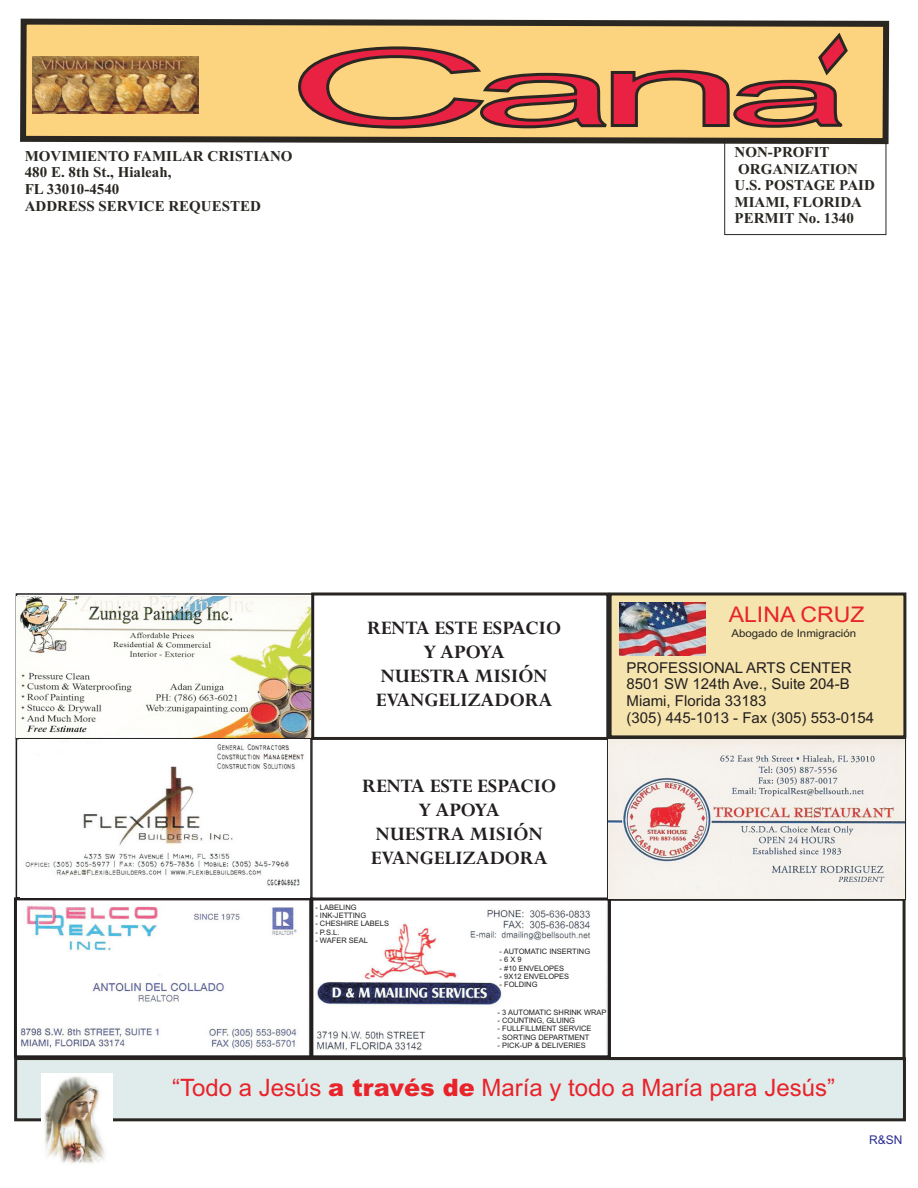
<style>
.page{position:relative;width:918px;height:1188px;background:#fff}
.page>*{position:absolute;margin:0;border:0;box-sizing:border-box;transform-origin:0 0}
.t1{font:24px "Arial";color:#e8232a}
.t2{font:21.6px "Arial";color:#e8232a;scale:1.07 1}
.t3{font:700 21px/24px "Perpetua";color:#231f20;text-align:center}
.t4{font:700 15px/16.6px "Times New Roman";color:#2a2723}
.t5{font:15px/16.8px "Arial";color:#231f20}
.t6{font:12px "Arial";color:#2e3092}
.t7{font:10.8px "Arial";color:#2a2723;scale:1.07 1}
.t8{font:7.5px "Arial";color:#231f20}
.s1{font-weight:900}
</style>
<div class="page">
<img style="left:20px;top:906px;width:277px;height:143px">
<svg style="left:20px;top:18px;width:870px;height:129px;background:#c8ae77"></svg>
<svg style="left:14px;top:1058px;width:892px;height:64px;background:#d2dcdc"></svg>
<img style="left:42px;top:1074px;width:71px;height:90px">
<div style="left:311px;top:592px;width:298px;height:148px;border:3px solid #2a2723"></div>
<div style="left:608px;top:898px;width:298px;height:162px;border:3px solid #2a2723"></div>
<div style="left:725px;top:140px;width:161px;height:95px;border:1px solid #2a2723"></div>
<img style="left:33px;top:56px;width:166px;height:58px">
<svg style="left:607px;top:592px;width:300px;height:148px;background:#e6d6a3"></svg>
<img style="left:619px;top:602px;width:86px;height:53px">
<svg style="left:297px;top:30px;width:554px;height:100px;background:#dc9c68"></svg>
<div style="left:607px;top:738px;width:299px;height:162px;border:3px solid #2a2723"></div>
<div style="left:14px;top:897px;width:299px;height:161px;border:3px solid #231f20"></div>
<img style="left:317px;top:909px;width:290px;height:144px">
<div style="left:465px;top:1029px;width:135px;height:24px;background:#fff"></div>
<div style="left:309px;top:898px;width:302px;height:160px;border:3px solid #231f20"></div>
<img style="left:608px;top:740px;width:297px;height:159px">
<div style="left:16px;top:593px;width:297px;height:146px;border:1px solid #231f20"></div>
<img style="left:16px;top:596px;width:294px;height:142px">
<div style="left:16px;top:738px;width:295px;height:161px;border:1px solid #231f20"></div>
<img style="left:25px;top:744px;width:279px;height:142px">
<h3 class="t4" style="left:25px;top:149px;width:269px">MOVIMIENTO FAMILAR CRISTIANO<br>480 E. 8th St., Hialeah,<br>FL 33010-4540<br>ADDRESS SERVICE REQUESTED</h3>
<h3 class="t4" style="left:735px;top:145px;width:142px">NON-PROFIT<br>ORGANIZATION<br>U.S. POSTAGE PAID<br>MIAMI, FLORIDA<br>PERMIT No. 1340</h3>
<h3 class="t3" style="left:367px;top:618px;width:195px">RENTA ESTE ESPACIO<br>Y APOYA<br>NUESTRA MISIÓN<br>EVANGELIZADORA</h3>
<h2 class="t2" style="left:729px;top:606px;width:128px">ALINA CRUZ</h2>
<h3 class="t7" style="left:731px;top:629px;width:118px">Abogado de Inmigración</h3>
<h3 class="t5" style="left:627px;top:660px;width:249px">PROFESSIONAL ARTS CENTER<br>8501 SW 124th Ave., Suite 204-B<br>Miami, Florida 33183<br>(305) 445-1013 - Fax (305) 553-0154</h3>
<h3 class="t3" style="left:362px;top:776px;width:195px">RENTA ESTE ESPACIO<br>Y APOYA<br>NUESTRA MISIÓN<br>EVANGELIZADORA</h3>
<p class="t8" style="left:315px;top:904px;width:43px">- LABELING</p>
<p class="t8" style="left:315px;top:913px;width:52px">- INK-JETTING</p>
<p class="t8" style="left:315px;top:921px;width:75px">- CHESHIRE LABELS</p>
<p class="t8" style="left:315px;top:929px;width:26px">- P.S.L.</p>
<p class="t8" style="left:315px;top:938px;width:54px">- WAFER SEAL</p>
<p class="t8" style="left:500px;top:948px;width:92px">- AUTOMATIC INSERTING</p>
<p class="t8" style="left:500px;top:957px;width:24px">- 6 X 9</p>
<p class="t8" style="left:500px;top:965px;width:66px">- #10 ENVELOPES</p>
<p class="t8" style="left:500px;top:974px;width:71px">- 9X12 ENVELOPES</p>
<p class="t8" style="left:500px;top:982px;width:39px">- FOLDING</p>
<p class="t8" style="left:498px;top:1009px;width:110px">- 3 AUTOMATIC SHRINK WRAP</p>
<p class="t8" style="left:498px;top:1018px;width:79px">- COUNTING, GLUING</p>
<p class="t8" style="left:498px;top:1026px;width:95px">- FULLFILLMENT SERVICE</p>
<p class="t8" style="left:498px;top:1034px;width:93px">- SORTING DEPARTMENT</p>
<p class="t8" style="left:498px;top:1043px;width:90px">- PICK-UP &amp; DELIVERIES</p>
<h1 class="t1" style="left:172px;top:1078px;width:664px">“Todo a Jesús <span class="s1">a través de</span> María y todo a María para Jesús”</h1>
<h3 class="t6" style="left:869px;top:1135px;width:35px">R&amp;SN</h3>
</div>
